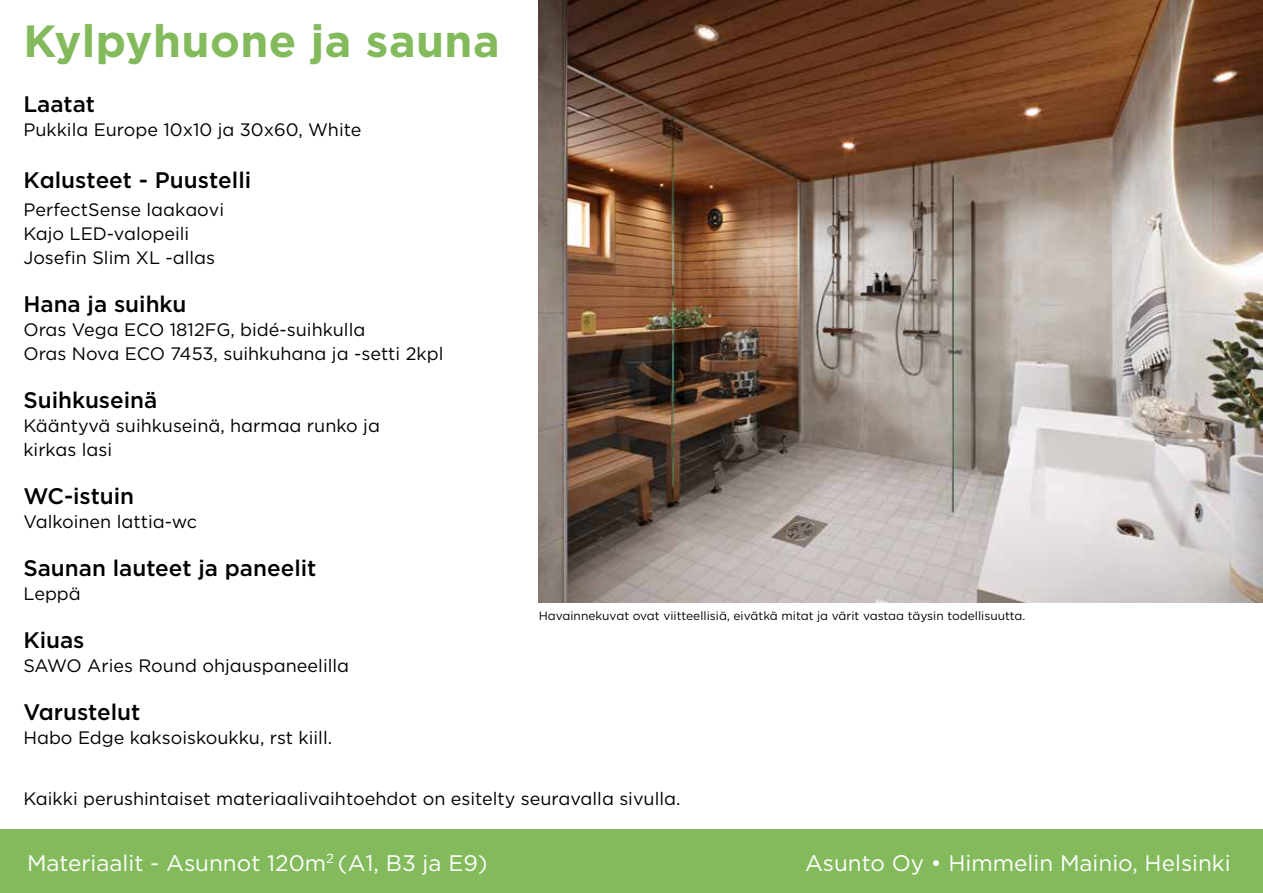
<style>
.page{position:relative;width:1263px;height:893px;background:#fff}
.page>*{position:absolute;margin:0;border:0;box-sizing:border-box;transform-origin:0 0}
.t1{font:700 45px "Gotham";letter-spacing:.01em;color:#83ba5b}
.t2{font:500 22.5px "Gotham";color:#000}
.t3{font:22.5px "Gotham";color:#fff}
.t4{font:18px/24px "Gotham";color:#000}
.t5{font:12px "Gotham";color:#000}
</style>
<div class="page">
<div style="left:0;top:829px;width:1263px;height:64px;background:#83ba5b"></div>
<img style="left:539px;top:0;width:724px;height:602px">
<h1 class="t1" style="left:23px;top:11px;width:478px">Kylpyhuone ja sauna</h1>
<p class="t2" style="left:23px;top:89px;width:73px">Laatat</p>
<p class="t4" style="left:23px;top:117px;width:339px">Pukkila Europe 10x10 ja 30x60, White</p>
<p class="t2" style="left:23px;top:165px;width:229px">Kalusteet - Puustelli</p>
<p class="t4" style="left:23px;top:197px;width:202px">PerfectSense laakaovi<br>Kajo LED-valopeili<br>Josefin Slim XL -allas</p>
<p class="t2" style="left:23px;top:289px;width:165px">Hana ja suihku</p>
<p class="t4" style="left:23px;top:317px;width:421px">Oras Vega ECO 1812FG, bidé-suihkulla<br>Oras Nova ECO 7453, suihkuhana ja -setti 2kpl</p>
<p class="t2" style="left:23px;top:385px;width:136px">Suihkuseinä</p>
<p class="t4" style="left:23px;top:413px;width:358px">Kääntyvä suihkuseinä, harmaa runko ja kirkas lasi</p>
<p class="t2" style="left:23px;top:481px;width:112px">WC-istuin</p>
<p class="t4" style="left:23px;top:509px;width:175px">Valkoinen lattia-wc</p>
<p class="t2" style="left:23px;top:553px;width:295px">Saunan lauteet ja paneelit</p>
<p class="t4" style="left:23px;top:581px;width:59px">Leppä</p>
<p class="t2" style="left:23px;top:625px;width:63px">Kiuas</p>
<p class="t4" style="left:23px;top:653px;width:327px">SAWO Aries Round ohjauspaneelilla</p>
<p class="t2" style="left:23px;top:697px;width:118px">Varustelut</p>
<p class="t4" style="left:23px;top:725px;width:310px">Habo Edge kaksoiskoukku, rst kiill.</p>
<p class="t5" style="left:539px;top:608px;width:488px">Havainnekuvat ovat viitteellisiä, eivätkä mitat ja värit vastaa täysin todellisuutta.</p>
<p class="t4" style="left:23px;top:787px;width:659px">Kaikki perushintaiset materiaalivaihtoehdot on esitelty seuravalla sivulla.</p>
<p class="t3" style="left:27px;top:848px;width:462px">Materiaalit - Asunnot 120m<sup>2</sup> (A1, B3 ja E9)</p>
<p class="t3" style="left:805px;top:848px;width:427px">Asunto Oy • Himmelin Mainio, Helsinki</p>
</div>
